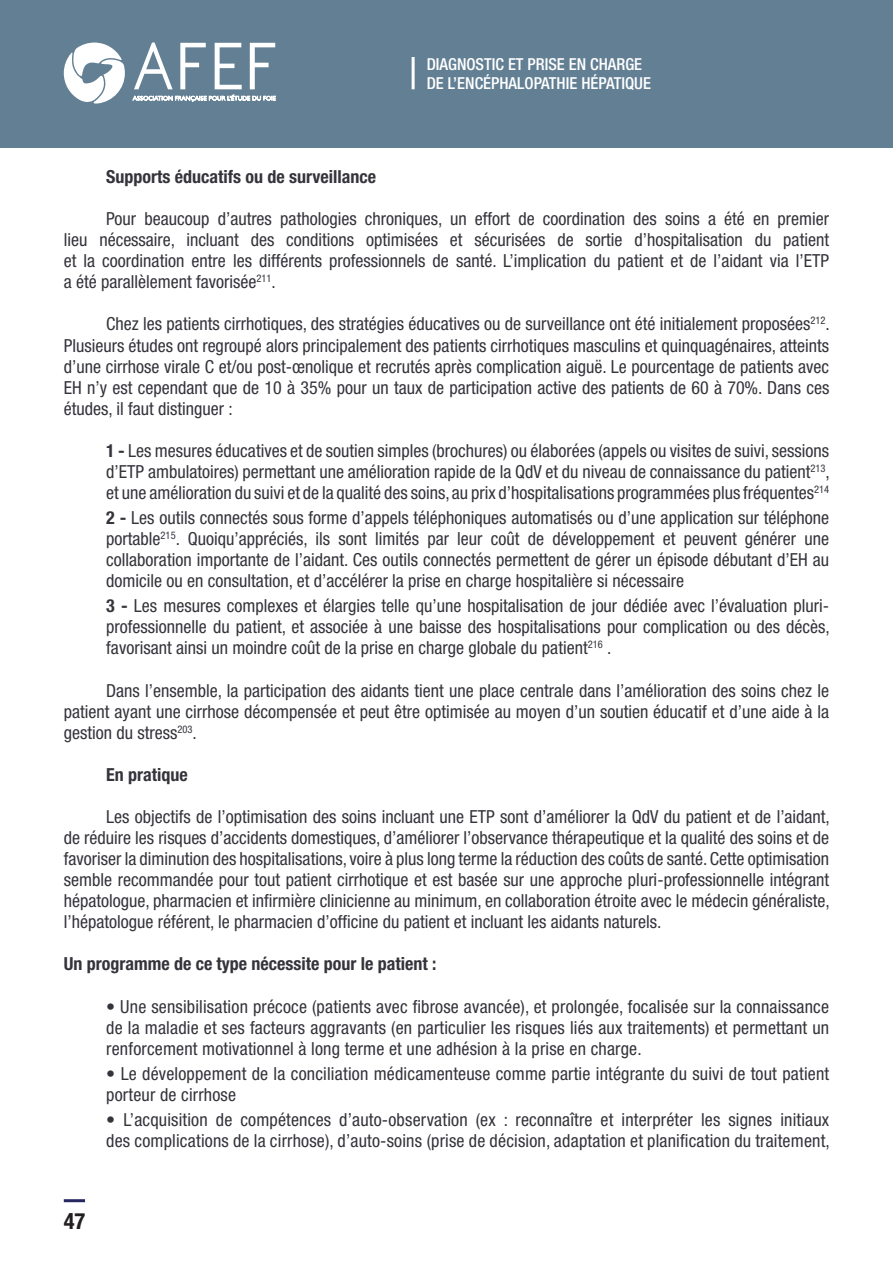
<style>
.page{position:relative;width:893px;height:1263px;background:#fff}
.page>*{position:absolute;margin:0;border:0;box-sizing:border-box;transform-origin:0 0}
.t1{font:700 condensed 22.5px "Helvetica Neue";color:#231f20}
.t2{font:condensed 18px/21px "Helvetica Neue";letter-spacing:.01em;color:#36343b;text-align:justify}
.t3{font:700 condensed 18px "Helvetica Neue";color:#36343b}
.t4{font:500 condensed 16.5px/19.8px "Helvetica Neue";color:#fff}
.s1{font-weight:700}
</style>
<div class="page">
<hr style="left:64px;top:1199px;width:21px;height:3px;background:#262760">
<div style="left:0;top:0;width:893px;height:148px;background:#627f93"></div>
<svg style="left:180px;top:43px;width:26px;height:46px"></svg>
<svg style="left:250px;top:43px;width:25px;height:46px"></svg>
<svg style="left:215px;top:43px;width:27px;height:46px"></svg>
<svg style="left:134px;top:43px;width:39px;height:46px"></svg>
<svg style="left:64px;top:43px;width:61px;height:61px"></svg>
<svg style="left:133px;top:95px;width:143px;height:6px"></svg>
<hr style="left:412px;top:57px;width:3px;height:32px;background:#fff">
<p class="t4" style="left:427px;top:54px;width:226px">DIAGNOSTIC ET PRISE EN CHARGE<br>DE L’ENCÉPHALOPATHIE HÉPATIQUE</p>
<p class="t3" style="left:106px;top:166px;width:271px">Supports éducatifs ou de surveillance</p>
<p class="t2" style="left:64px;top:208px;width:767px;text-indent:43px">Pour beaucoup d’autres pathologies chroniques, un effort de coordination des soins a été en premier lieu nécessaire, incluant des conditions optimisées et sécurisées de sortie d’hospitalisation du patient et la coordination entre les différents professionnels de santé. L’implication du patient et de l’aidant via l’ETP a été parallèlement favorisée<sup>211</sup>.</p>
<p class="t2" style="left:64px;top:313px;width:768px;text-indent:43px">Chez les patients cirrhotiques, des stratégies éducatives ou de surveillance ont été initialement proposées<sup>212</sup>.<br>Plusieurs études ont regroupé alors principalement des patients cirrhotiques masculins et quinquagénaires, atteints d’une cirrhose virale C et/ou post-œnolique et recrutés après complication aiguë. Le pourcentage de patients avec EH n’y est cependant que de 10 à 35% pour un taux de participation active des patients de 60 à 70%. Dans ces études, il faut distinguer :</p>
<p class="t2" style="left:106px;top:440px;width:725px"><span class="s1">1 -</span> Les mesures éducatives et de soutien simples (brochures) ou élaborées (appels ou visites de suivi, sessions d’ETP ambulatoires) permettant une amélioration rapide de la QdV et du niveau de connaissance du patient<sup>213</sup>, et une amélioration du suivi et de la qualité des soins, au prix d’hospitalisations programmées plus fréquentes<sup>214</sup></p>
<p class="t2" style="left:106px;top:507px;width:724px"><span class="s1">2 -</span> Les outils connectés sous forme d’appels téléphoniques automatisés ou d’une application sur téléphone portable<sup>215</sup>. Quoiqu’appréciés, ils sont limités par leur coût de développement et peuvent générer une collaboration importante de l’aidant. Ces outils connectés permettent de gérer un épisode débutant d’EH au domicile ou en consultation, et d’accélérer la prise en charge hospitalière si nécessaire</p>
<p class="t2" style="left:106px;top:595px;width:725px"><span class="s1">3 -</span> Les mesures complexes et élargies telle qu’une hospitalisation de jour dédiée avec l’évaluation pluri&shy;professionnelle du patient, et associée à une baisse des hospitalisations pour complication ou des décès, favorisant ainsi un moindre coût de la prise en charge globale du patient<sup>216</sup> .</p>
<p class="t2" style="left:64px;top:679px;width:767px;text-indent:43px">Dans l’ensemble, la participation des aidants tient une place centrale dans l’amélioration des soins chez le patient ayant une cirrhose décompensée et peut être optimisée au moyen d’un soutien éducatif et d’une aide à la gestion du stress<sup>203</sup>.</p>
<p class="t3" style="left:106px;top:763px;width:83px">En pratique</p>
<p class="t2" style="left:64px;top:806px;width:768px;text-indent:43px">Les objectifs de l’optimisation des soins incluant une ETP sont d’améliorer la QdV du patient et de l’aidant, de réduire les risques d’accidents domestiques, d’améliorer l’observance thérapeutique et la qualité des soins et de favoriser la diminution des hospitalisations, voire à plus long terme la réduction des coûts de santé. Cette optimisation semble recommandée pour tout patient cirrhotique et est basée sur une approche pluri-professionnelle intégrant hépatologue, pharmacien et infirmière clinicienne au minimum, en collaboration étroite avec le médecin généraliste, l’hépatologue référent, le pharmacien d’officine du patient et incluant les aidants naturels.</p>
<p class="t3" style="left:64px;top:953px;width:374px">Un programme de ce type nécessite pour le patient :</p>
<p class="t2" style="left:106px;top:996px;width:724px">• Une sensibilisation précoce (patients avec fibrose avancée), et prolongée, focalisée sur la connaissance de la maladie et ses facteurs aggravants (en particulier les risques liés aux traitements) et permettant un renforcement motivationnel à long terme et une adhésion à la prise en charge.</p>
<p class="t2" style="left:106px;top:1063px;width:724px">• Le développement de la conciliation médicamenteuse comme partie intégrante du suivi de tout patient porteur de cirrhose</p>
<p class="t2" style="left:106px;top:1109px;width:725px">• L’acquisition de compétences d’auto-observation (ex : reconnaître et interpréter les signes initiaux des complications de la cirrhose), d’auto-soins (prise de décision, adaptation et planification du traitement,</p>
<p class="t1" style="left:64px;top:1207px;width:23px">47</p>
</div>
